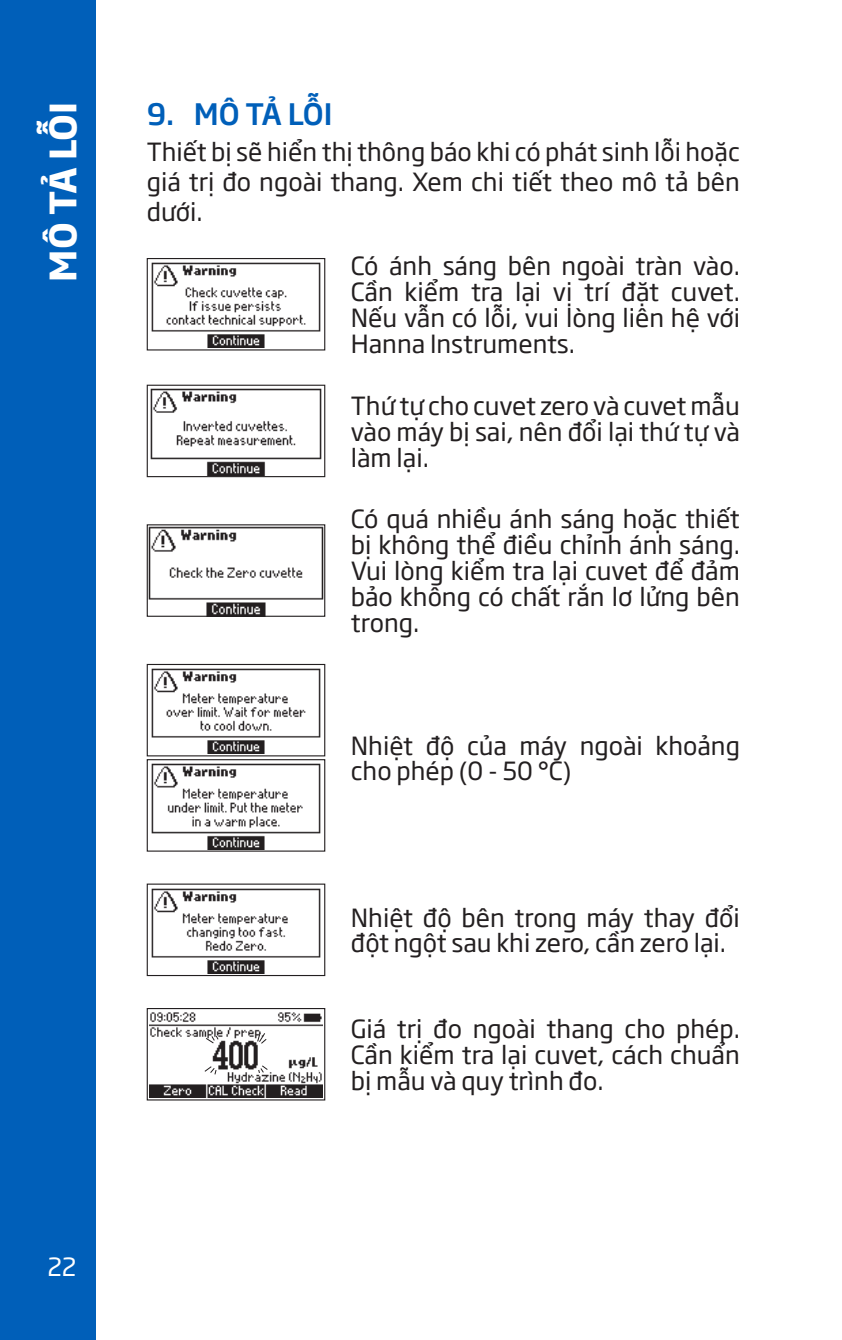
<style>
.page{position:relative;width:842px;height:1340px;background:#fff}
.page>*{position:absolute;margin:0;border:0;box-sizing:border-box;transform-origin:0 0}
.t1{font:700 36px "SVN Soho Gothic";letter-spacing:-.02em;color:#fff}
.t2{font:500 29.25px "SVN Soho Gothic";letter-spacing:-.02em;color:#005fb9}
.Titles_left{font:24.75px/25.9px "SVN Soho Gothic";color:#231f20;text-align:justify}
.body_text_MAN{font:24.75px/29.7px "SVN Soho Gothic";color:#231f20;text-align:justify}
.t3{font:24.75px "SVN Soho Gothic";color:#fff}
</style>
<div class="page">
<div style="left:0;top:0;width:96px;height:1339px;background:#005fb9"></div>
<img style="left:151px;top:262px;width:170px;height:86px">
<div style="left:147px;top:258px;width:178px;height:92px;border:1px solid #231f20"></div>
<img style="left:150px;top:388px;width:172px;height:87px">
<div style="left:147px;top:384px;width:178px;height:93px;border:1px solid #231f20"></div>
<img style="left:149px;top:526px;width:174px;height:89px">
<div style="left:147px;top:524px;width:178px;height:93px;border:1px solid #231f20"></div>
<img style="left:151px;top:668px;width:170px;height:86px">
<div style="left:147px;top:664px;width:178px;height:92px;border:1px solid #231f20"></div>
<img style="left:151px;top:763px;width:170px;height:86px">
<div style="left:147px;top:759px;width:178px;height:92px;border:1px solid #231f20"></div>
<img style="left:151px;top:888px;width:170px;height:85px">
<div style="left:147px;top:883px;width:178px;height:93px;border:1px solid #231f20"></div>
<img style="left:150px;top:1012px;width:172px;height:85px">
<svg style="left:257px;top:1031px;width:10px;height:13px"></svg>
<svg style="left:258px;top:1064px;width:11px;height:9px"></svg>
<svg style="left:205px;top:1034px;width:14px;height:10px"></svg>
<svg style="left:204px;top:1065px;width:13px;height:10px"></svg>
<div style="left:147px;top:1008px;width:178px;height:92px;border:1px solid #231f20"></div>
<h1 class="t1" style="left:35px;top:282px;width:181px;rotate:-90deg">MÔ TẢ LỖI</h1>
<p class="t2" style="left:147px;top:91px;width:187px">9. MÔ TẢ LỖI</p>
<p class="body_text_MAN" style="left:147px;top:136px;width:595px">Thiết bị sẽ hiển thị thông báo khi có phát sinh lỗi hoặc giá trị đo ngoài thang. Xem chi tiết theo mô tả bên dưới.</p>
<p class="Titles_left" style="left:351px;top:252px;width:391px">Có ánh sáng bên ngoài tràn vào.<br>Cần kiểm tra lại vị trí đặt cuvet.<br>Nếu vẫn có lỗi, vui lòng liên hệ với Hanna Instruments.</p>
<p class="Titles_left" style="left:351px;top:391px;width:391px">Thứ tự cho cuvet zero và cuvet mẫu vào máy bị sai, nên đổi lại thứ tự và làm lại.</p>
<p class="Titles_left" style="left:351px;top:505px;width:391px">Có quá nhiều ánh sáng hoặc thiết bị không thể điều chỉnh ánh sáng.<br>Vui lòng kiểm tra lại cuvet để đảm bảo không có chất rắn lơ lửng bên trong.</p>
<p class="Titles_left" style="left:351px;top:731px;width:391px">Nhiệt độ của máy ngoài khoảng cho phép (0 - 50 °C)</p>
<p class="Titles_left" style="left:351px;top:903px;width:390px">Nhiệt độ bên trong máy thay đổi đột ngột sau khi zero, cần zero lại.</p>
<p class="t3" style="left:47px;top:1247px;width:31px">22</p>
<p class="Titles_left" style="left:351px;top:1014px;width:391px">Giá trị đo ngoài thang cho phép.<br>Cần kiểm tra lại cuvet, cách chuẩn bị mẫu và quy trình đo.</p>
</div>
